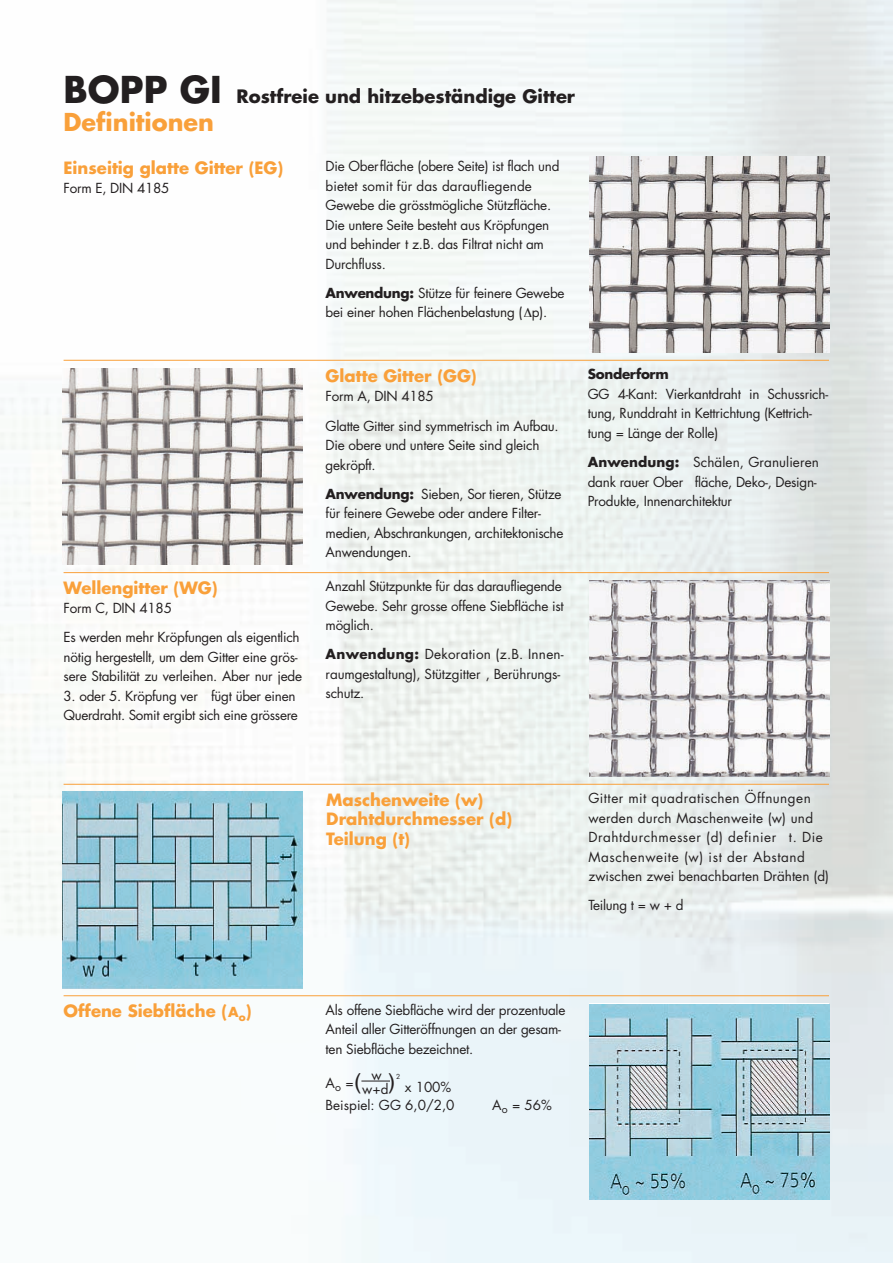
<style>
.page{position:relative;width:893px;height:1263px;background:#fff}
.page>*{position:absolute;margin:0;border:0;box-sizing:border-box;transform-origin:0 0}
.t1{font:700 24px "Futura";color:#f9a03a}
.t2{font:21.6px "Helvetica";color:#231f20}
.t3{font:700 18px "Futura";color:#231f20}
.t4{font:700 16.5px/19.5px "Futura";color:#f9a03a}
.t5{font:13.5px/19.5px "Futura";letter-spacing:-.02em;color:#231f20}
.t6{font:13.5px/19.5px "Futura";letter-spacing:.035em;color:#231f20}
.t7{font:13.5px/17.7px "Futura";color:#231f20;text-align:right}
.t8{font:700 13.5px "Futura";letter-spacing:-.02em;color:#231f20}
.t9{font:6.75px "Futura";color:#231f20}
.s1{font-size:36px}
.s2{font-weight:700}
.s3{font-size:13.5px}
</style>
<div class="page">
<img style="left:0;top:1px;width:893px;height:1262px">
<img style="left:590px;top:156px;width:239px;height:196px">
<img style="left:590px;top:1004px;width:239px;height:196px">
<img style="left:63px;top:368px;width:239px;height:196px">
<img style="left:590px;top:580px;width:239px;height:196px">
<img style="left:63px;top:792px;width:239px;height:196px">
<svg style="left:361px;top:1081px;width:29px;height:1px"></svg>
<hr style="left:64px;top:360px;width:765px;height:1px;background:#f9a03a">
<hr style="left:64px;top:572px;width:765px;height:1px;background:#f9a03a">
<hr style="left:64px;top:784px;width:765px;height:1px;background:#f9a03a">
<hr style="left:64px;top:995px;width:765px;height:1px;background:#f9a03a">
<h3 class="t3" style="left:64px;top:84px;width:513px"><span class="s1">BOPP GI</span> Rostfreie und hitzebeständige Gitter</h3>
<h1 class="t1" style="left:64px;top:106px;width:152px">Definitionen</h1>
<p class="t5" style="left:326px;top:156px;width:235px">Die Oberfläche (obere Seite) ist flach und bietet somit für das daraufliegende Gewebe die grösstmögliche Stützfläche.<br>Die untere Seite besteht aus Kröpfungen und behinder t z.B. das Filtrat nicht am Durchfluss.</p>
<p class="t5" style="left:326px;top:283px;width:240px"><span class="s2">Anwendung:</span> Stütze für feinere Gewebe bei einer hohen Flächenbelastung (∆p).</p>
<p class="t4" style="left:64px;top:157px;width:221px">Einseitig glatte Gitter (EG)</p>
<p class="t5" style="left:64px;top:178px;width:107px">Form E, DIN 4185</p>
<p class="t4" style="left:64px;top:577px;width:155px">Wellengitter (WG)</p>
<p class="t5" style="left:64px;top:593px;width:238px;line-height:29.2px">Form C, DIN 4185<br>Es werden mehr Kröpfungen als eigentlich</p>
<p class="t5" style="left:64px;top:647px;width:240px">nötig hergestellt, um dem Gitter eine grös&shy;sere Stabilität zu verleihen. Aber nur jede</p>
<p class="t5" style="left:64px;top:686px;width:236px">3. oder 5. Kröpfung ver fügt über einen<br>Querdraht. Somit ergibt sich eine grössere</p>
<p class="t4" style="left:326px;top:365px;width:153px">Glatte Gitter (GG)</p>
<p class="t5" style="left:326px;top:382px;width:235px;line-height:29.2px">Form A, DIN 4185<br>Glatte Gitter sind symmetrisch im Aufbau.</p>
<p class="t5" style="left:326px;top:435px;width:215px">Die obere und untere Seite sind gleich gekröpft.</p>
<p class="t5" style="left:326px;top:484px;width:239px"><span class="s2">Anwendung:</span> Sieben, Sor tieren, Stütze für feinere Gewebe oder andere Filter&shy;medien, Abschrankungen, architektonische Anwendungen.</p>
<p class="t5" style="left:326px;top:576px;width:240px">Anzahl Stützpunkte für das daraufliegende<br>Gewebe. Sehr grosse offene Siebfläche ist möglich.</p>
<p class="t5" style="left:326px;top:644px;width:240px"><span class="s2">Anwendung:</span> Dekoration (z.B. Innen&shy;raumgestaltung), Stützgitter , Berührungs&shy;schutz.</p>
<p class="t8" style="left:588px;top:365px;width:83px">Sonderform</p>
<p class="t5" style="left:588px;top:384px;width:242px">GG 4-Kant: Vierkantdraht in Schussrich&shy;tung, Runddraht in Kettrichtung (Kettrich&shy;tung = Länge der Rolle)</p>
<p class="t5" style="left:588px;top:452px;width:233px"><span class="s2">Anwendung:</span> Schälen, Granulieren dank rauer Ober fläche, Deko-, Design-<br>Produkte, Innenarchitektur</p>
<p class="t4" style="left:326px;top:789px;width:187px">Maschenweite (w)<br>Drahtdurchmesser (d)<br>Teilung (t)</p>
<p class="t6" style="left:588px;top:788px;width:242px">Gitter mit quadratischen Öffnungen werden durch Maschenweite (w) und Drahtdurchmesser (d) definier t. Die Maschenweite (w) ist der Abstand zwischen zwei benachbarten Drähten (d)</p>
<p class="t5" style="left:588px;top:895px;width:97px">Teilung t = w + d</p>
<p class="t4" style="left:64px;top:1001px;width:190px">Offene Siebfläche (<span class="s3">A</span><sub>o</sub>)</p>
<p class="t5" style="left:326px;top:1000px;width:241px">Als offene Siebfläche wird der prozentuale<br>Anteil aller Gitteröffnungen an der gesam&shy;ten Siebfläche bezeichnet.</p>
<p class="t5" style="left:326px;top:1073px;width:30px">A<sub>o</sub> =</p>
<p class="t5" style="left:362px;top:1068px;width:28px;line-height:13.5px;text-align:center">w w+d</p>
<p class="t9" style="left:396px;top:1072px;width:6px">2</p>
<h2 class="t2" style="left:354px;top:1069px;width:43px">( )</h2>
<p class="t7" style="left:326px;top:1078px;width:130px">x 100%<br>Beispiel: GG 6,0/2,0</p>
<p class="t5" style="left:492px;top:1095px;width:61px">A<sub>o</sub> = 56%</p>
</div>
